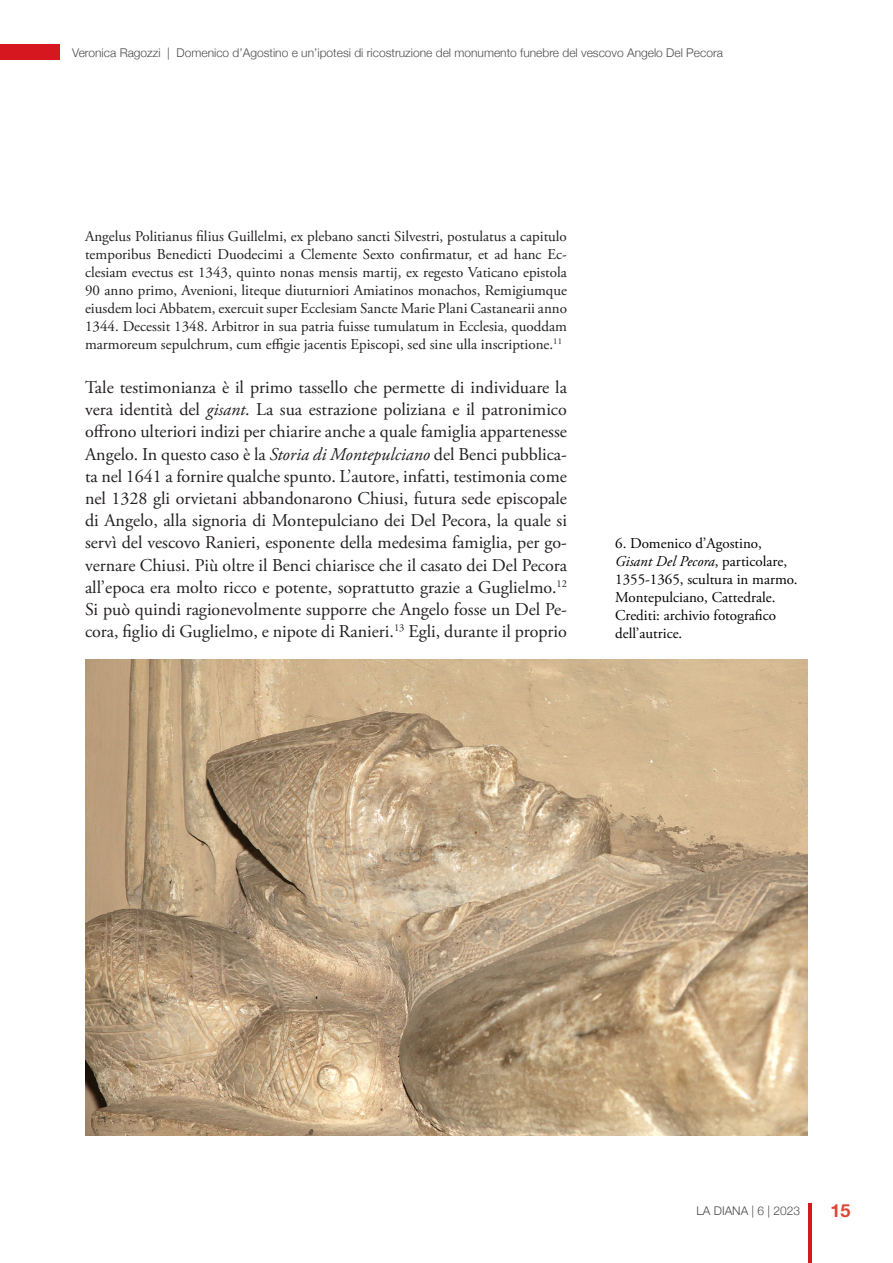
<style>
.page{position:relative;width:893px;height:1263px;background:#fff}
.page>*{position:absolute;margin:0;border:0;box-sizing:border-box;transform-origin:0 0}
.Normale{font:18px/22.2px "Adobe Garamond Pro";letter-spacing:-.005em;color:#231f20;text-align:justify}
.t1{font:700 18px "Helvetica Neue";color:#dd4631}
.Normale-2{font:15px/18px "Adobe Garamond Pro";letter-spacing:-.005em;color:#231f20;text-align:justify}
.t2{font:15px/18px "Adobe Garamond Pro";color:#000}
.t3{font:300 12px "Helvetica Neue";color:#4b4c4d}
.s1{font-style:italic}
</style>
<div class="page">
<hr style="left:808px;top:1203px;width:3px;height:60px;background:#d7171f">
<div style="left:0;top:44px;width:60px;height:16px;background:#d7171f"></div>
<img style="left:85px;top:659px;width:723px;height:476px">
<p class="t3" style="left:72px;top:43px;width:652px">Veronica Ragozzi | Domenico d’Agostino e un’ipotesi di ricostruzione del monumento funebre del vescovo Angelo Del Pecora</p>
<p class="Normale-2" style="left:85px;top:227px;width:483px">Angelus Politianus filius Guillelmi, ex plebano sancti Silvestri, postulatus a capitulo temporibus Benedicti Duodecimi a Clemente Sexto confirmatur, et ad hanc Ec&shy;clesiam evectus est 1343, quinto nonas mensis martij, ex regesto Vaticano epistola 90 anno primo, Avenioni, liteque diuturniori Amiatinos monachos, Remigiumque eiusdem loci Abbatem, exercuit super Ecclesiam Sancte Marie Plani Castanearii anno 1344. Decessit 1348. Arbitror in sua patria fuisse tumulatum in Ecclesia, quoddam marmoreum sepulchrum, cum effigie jacentis Episcopi, sed sine ulla inscriptione.<sup>11</sup></p>
<p class="Normale" style="left:85px;top:377px;width:484px">Tale testimonianza è il primo tassello che permette di individuare la vera identità del <span class="s1">gisant</span>. La sua estrazione poliziana e il patronimico offrono ulteriori indizi per chiarire anche a quale famiglia appartenesse Angelo. In questo caso è la <span class="s1">Storia di Montepulciano</span> del Benci pubblica&shy;ta nel 1641 a fornire qualche spunto. L’autore, infatti, testimonia come nel 1328 gli orvietani abbandonarono Chiusi, futura sede episcopale di Angelo, alla signoria di Montepulciano dei Del Pecora, la quale si servì del vescovo Ranieri, esponente della medesima famiglia, per go&shy;vernare Chiusi. Più oltre il Benci chiarisce che il casato dei Del Pecora all’epoca era molto ricco e potente, soprattutto grazie a Guglielmo.<sup>12<br></sup>Si può quindi ragionevolmente supporre che Angelo fosse un Del Pe&shy;cora, figlio di Guglielmo, e nipote di Ranieri.<sup>13</sup> Egli, durante il proprio</p>
<p class="t2" style="left:615px;top:534px;width:184px">6. Domenico d’Agostino,<br><span class="s1">Gisant Del Pecora</span>, particolare,<br>1355-1365, scultura in marmo.<br>Montepulciano, Cattedrale.<br>Crediti: archivio fotografico dell’autrice.</p>
<p class="t3" style="left:696px;top:1201px;width:105px">LA DIANA | 6 | 2023</p>
<p class="t1" style="left:830px;top:1196px;width:22px">15</p>
</div>
